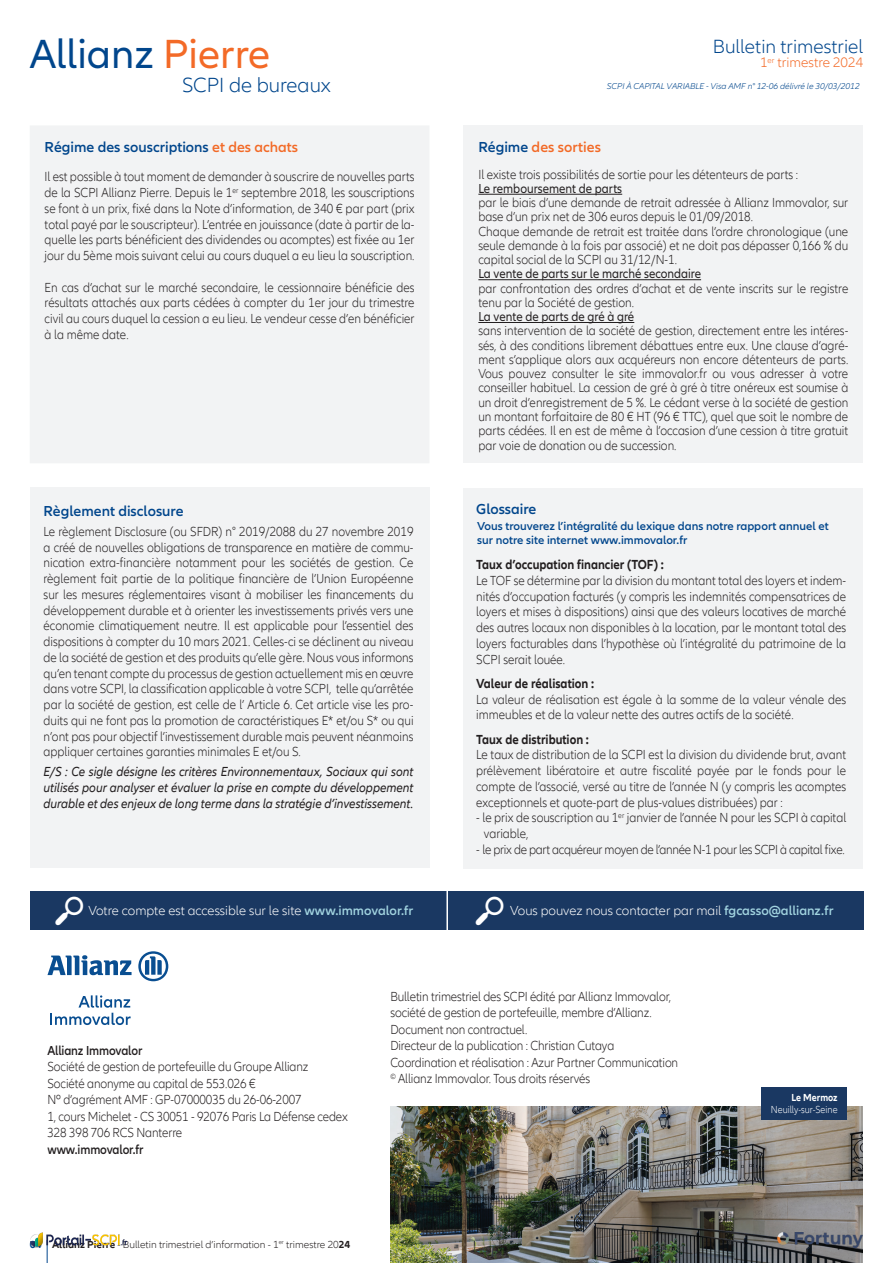
<style>
.page{position:relative;width:893px;height:1263px;background:#fff}
.page>*{position:absolute;margin:0;border:0;box-sizing:border-box;transform-origin:0 0}
.t1{font:42.15px "Allianz Neo";color:#01468c}
.t2{font:300 21.15px "Allianz Neo";color:#01468c}
.t3{font:300 19.65px "Allianz Neo";color:#01468c}
.t4{font:600 15px "Allianz Neo";color:#01468c}
.t5{font:600 15px "Allianz Neo";color:#f36a27}
.t6{font:300 14.1px "Allianz Neo";color:#f36a27}
.t7{font:300 13.5px/15.8px "Allianz Neo";color:#231f20;scale:.9 1}
.t8{font:italic 13.5px/15.8px "Allianz Neo";color:#231f20;text-align:justify;scale:.9 1}
.t9{font:300 13.5px "Allianz Neo";color:#fff}
.t10{font:13.5px "Allianz Neo";color:#231f20;scale:.9 1}
.t11{font:700 13.5px "Allianz Neo";color:#231f20;scale:.9 1}
.t12{font:300 13.5px "Allianz Neo";letter-spacing:-.025em;color:#231f20;scale:.9 1}
.t13{font:600 13.5px "Allianz Neo";letter-spacing:-.01em;color:#231f20;scale:.9 1}
.t14{font:600 12px/14.2px "Allianz Neo";color:#01468c}
.t15{font:300 10.5px "Allianz Neo";color:#231f20}
.t16{font:300 10.5px "Allianz Neo";color:#fff;scale:.9 1}
.t17{font:700 10.5px "Allianz Neo";color:#fff;scale:.9 1}
.t18{font:italic 300 8.7px "Allianz Neo";color:#01468c}
.s1{color:#f36a27}
.s2{color:#01468c}
.s3{font-weight:600;color:#a1d3df}
.s4{font-weight:700;color:#01468c}
.s5{font-weight:700}
</style>
<div class="page">
<div style="left:30px;top:487px;width:399px;height:381px;background:#f2f3f4"></div>
<div style="left:30px;top:891px;width:833px;height:39px;background:#1a3862"></div>
<div style="left:463px;top:488px;width:400px;height:380px;background:#f2f3f4"></div>
<div style="left:30px;top:126px;width:399px;height:337px;background:#f2f3f4"></div>
<div style="left:463px;top:125px;width:400px;height:338px;background:#f2f3f4"></div>
<svg style="left:47px;top:1248px;width:1px;height:15px"></svg>
<hr style="left:478px;top:194px;width:144px;height:1px;background:#231f20">
<hr style="left:478px;top:279px;width:223px;height:1px;background:#231f20">
<hr style="left:478px;top:322px;width:156px;height:1px;background:#231f20">
<hr style="left:446px;top:885px;width:2px;height:54px;background:#fff">
<img style="left:390px;top:1107px;width:473px;height:156px">
<div style="left:761px;top:1087px;width:85px;height:33px;background:#1a3862"></div>
<svg style="left:47px;top:955px;width:85px;height:20px"></svg>
<svg style="left:138px;top:951px;width:30px;height:30px"></svg>
<svg style="left:51px;top:995px;width:80px;height:30px"></svg>
<img style="left:777px;top:1233px;width:86px;height:15px">
<img style="left:30px;top:1233px;width:97px;height:15px">
<h1 class="t1" style="left:30px;top:30px;width:242px">Allianz <span class="s1">Pierre</span></h1>
<h2 class="t2" style="left:182px;top:73px;width:150px">SCPI de bureaux</h2>
<p class="t4" style="left:45px;top:138px;width:255px">Régime des souscriptions <span class="s1">et des achats</span></p>
<p class="t7" style="left:45px;top:169px;width:413px;text-align:justify">Il est possible à tout moment de demander à souscrire de nouvelles parts de la SCPI Allianz Pierre. Depuis le 1<sup>er</sup> septembre 2018, les souscriptions se font à un prix, fixé dans la Note d’information, de 340 € par part (prix total payé par le souscripteur). L’entrée en jouissance (date à partir de la&shy;quelle les parts bénéficient des dividendes ou acomptes) est fixée au 1er jour du 5ème mois suivant celui au cours duquel a eu lieu la souscription.</p>
<p class="t7" style="left:45px;top:280px;width:413px;text-align:justify">En cas d’achat sur le marché secondaire, le cessionnaire bénéficie des résultats attachés aux parts cédées à compter du 1er jour du trimestre civil au cours duquel la cession a eu lieu. Le vendeur cesse d’en bénéficier à la même date.</p>
<p class="t4" style="left:44px;top:502px;width:141px">Règlement disclosure</p>
<p class="t7" style="left:44px;top:524px;width:413px;text-align:justify">Le règlement Disclosure (ou SFDR) n° 2019/2088 du 27 novembre 2019 a créé de nouvelles obligations de transparence en matière de commu&shy;nication extra-financière notamment pour les sociétés de gestion. Ce règlement fait partie de la politique financière de l’Union Européenne sur les mesures réglementaires visant à mobiliser les financements du développement durable et à orienter les investissements privés vers une économie climatiquement neutre. Il est applicable pour l’essentiel des dispositions à compter du 10 mars 2021. Celles-ci se déclinent au niveau de la société de gestion et des produits qu’elle gère. Nous vous informons qu’en tenant compte du processus de gestion actuellement mis en œuvre dans votre SCPI, la classification applicable à votre SCPI, telle qu’arrêtée par la société de gestion, est celle de l’ Article 6. Cet article vise les pro&shy;duits qui ne font pas la promotion de caractéristiques E* et/ou S* ou qui n’ont pas pour objectif l’investissement durable mais peuvent néanmoins appliquer certaines garanties minimales E et/ou S.</p>
<p class="t8" style="left:44px;top:764px;width:413px">E/S : Ce sigle désigne les critères Environnementaux, Sociaux qui sont utilisés pour analyser et évaluer la prise en compte du développement durable et des enjeux de long terme dans la stratégie d’investissement.</p>
<h3 class="t3" style="left:713px;top:35px;width:152px">Bulletin trimestriel</h3>
<p class="t6" style="left:760px;top:55px;width:105px">1<sup>er</sup> trimestre 2024</p>
<p class="t18" style="left:607px;top:82px;width:254px">SCPI À CAPI TAL VARIABLE - VISA AMF N° 12-06 DÉLIVRÉ LE 30/03/2012</p>
<p class="t5" style="left:478px;top:138px;width:124px"><span class="s2">Régime</span> des sorties</p>
<p class="t7" style="left:478px;top:167px;width:357px">Il existe trois possibilités de sortie pour les détenteurs de parts :</p>
<p class="t10" style="left:478px;top:181px;width:161px">Le remboursement de parts</p>
<p class="t7" style="left:478px;top:196px;width:413px;line-height:14.2px">par le biais d’une demande de retrait adressée à Allianz Immovalor, sur base d’un prix net de 306 euros depuis le 01/09/2018.<br>Chaque demande de retrait est traitée dans l’ordre chronologique (une seule demande à la fois par associé) et ne doit pas dépasser 0,166 % du capital social de la SCPI au 31/12/N-1.</p>
<p class="t10" style="left:478px;top:266px;width:249px">La vente de parts sur le marché secondaire</p>
<p class="t7" style="left:478px;top:281px;width:413px;line-height:14.2px">par confrontation des ordres d’achat et de vente inscrits sur le registre tenu par la Société de gestion.</p>
<p class="t10" style="left:478px;top:309px;width:175px">La vente de parts de gré à gré</p>
<p class="t7" style="left:478px;top:324px;width:413px;line-height:14.2px;text-align:justify">sans intervention de la société de gestion, directement entre les intéres&shy;sés, à des conditions librement débattues entre eux. Une clause d’agré&shy;ment s’applique alors aux acquéreurs non encore détenteurs de parts.<br>Vous pouvez consulter le site immovalor.fr ou vous adresser à votre conseiller habituel. La cession de gré à gré à titre onéreux est soumise à un droit d’enregistrement de 5 %. Le cédant verse à la société de gestion un montant forfaitaire de 80 € HT (96 € TTC), quel que soit le nombre de parts cédées. Il en est de même à l’occasion d’une cession à titre gratuit par voie de donation ou de succession.</p>
<p class="t4" style="left:476px;top:500px;width:62px">Glossaire</p>
<p class="t14" style="left:477px;top:519px;width:353px">Vous trouverez l’intégralité du lexique dans notre rapport annuel et sur notre site internet www.immovalor.fr</p>
<p class="t11" style="left:476px;top:557px;width:210px">Taux d’occupation financier (TOF) :</p>
<p class="t7" style="left:476px;top:573px;width:413px;text-align:justify">Le TOF se détermine par la division du montant total des loyers et indem&shy;nités d’occupation facturés (y compris les indemnités compensatrices de loyers et mises à dispositions) ainsi que des valeurs locatives de marché des autres locaux non disponibles à la location, par le montant total des loyers facturables dans l’hypothèse où l’intégralité du patrimoine de la SCPI serait louée.</p>
<p class="t11" style="left:476px;top:675px;width:133px">Valeur de réalisation :</p>
<p class="t7" style="left:476px;top:691px;width:413px">La valeur de réalisation est égale à la somme de la valeur vénale des immeubles et de la valeur nette des autres actifs de la société.</p>
<p class="t11" style="left:476px;top:731px;width:127px">Taux de distribution :</p>
<p class="t7" style="left:476px;top:747px;width:413px;text-align:justify">Le taux de distribution de la SCPI est la division du dividende brut, avant prélèvement libératoire et autre fiscalité payée par le fonds pour le compte de l’associé, versé au titre de l’année N (y compris les acomptes exceptionnels et quote-part de plus-values distribuées) par :</p>
<p class="t7" style="left:484px;top:810px;width:404px;text-indent:-7px">- le prix de souscription au 1<sup>er</sup> janvier de l’année N pour les SCPI à capital variable,</p>
<p class="t12" style="left:476px;top:842px;width:411px">- le prix de part acquéreur moyen de l’année N-1 pour les SCPI à capital fixe.</p>
<p class="t9" style="left:88px;top:903px;width:326px">Votre compte est accessible sur le site <span class="s3">www.immovalor.fr</span></p>
<p class="t9" style="left:510px;top:902px;width:325px">Vous pouvez nous contacter par mail <span class="s3">fgcasso@allianz.fr</span></p>
<p class="t13" style="left:48px;top:1042px;width:107px">Allianz Immovalor</p>
<p class="t7" style="left:48px;top:1059px;width:335px;line-height:16.5px">Société de gestion de portefeuille du Groupe Allianz Société anonyme au capital de 553.026 €<br>Nº d’agrément AMF : GP-07000035 du 26-06-2007<br>1, cours Michelet - CS 30051 - 92076 Paris La Défense cedex 328 398 706 RCS Nanterre</p>
<p class="t13" style="left:48px;top:1141px;width:108px">www.immovalor.fr</p>
<p class="t15" style="left:30px;top:1238px;width:322px"><span class="s4">04</span> <span class="s5">Allianz Pierre</span> - Bulletin trimestriel d’information - 1<sup>er</sup> trimestre 20<span class="s5">24</span></p>
<p class="t7" style="left:390px;top:988px;width:321px;line-height:16.5px">Bulletin trimestriel des SCPI édité par Allianz Immovalor, société de gestion de portefeuille, membre d’Allianz.<br>Document non contractuel.<br>Directeur de la publication : Christian Cutaya Coordination et réalisation : Azur Partner Communication <sup>©</sup> Allianz Immovalor. Tous droits réservés</p>
<p class="t17" style="left:791px;top:1091px;width:53px">Le Mermoz</p>
<p class="t16" style="left:771px;top:1103px;width:76px">Neuilly-sur-Seine</p>
</div>
